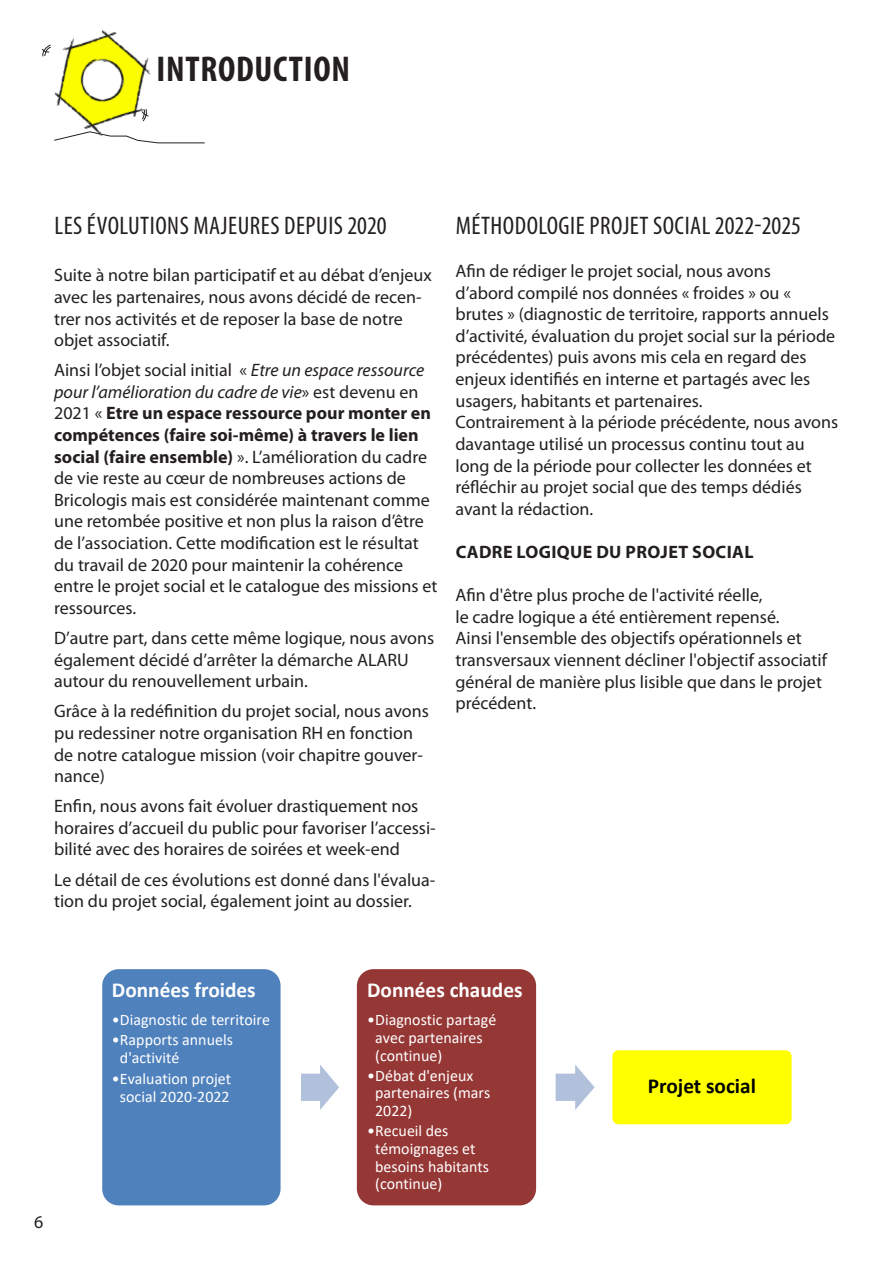
<style>
.page{position:relative;width:893px;height:1263px;background:#fff}
.page>*{position:absolute;margin:0;border:0;box-sizing:border-box;transform-origin:0 0}
.t1{font:700 condensed 36px "Myriad Pro";letter-spacing:.02em;color:#231f20}
.Corps{font:condensed 25.5px "Myriad Pro";letter-spacing:.02em;color:#231f20}
.t2{font:700 21.45px "Calibri";color:#fff}
.t3{font:700 21.45px "Calibri";color:#000}
.Corps-2{font:18px/21.6px "Myriad Pro";color:#231f20}
.Corps-3{font:700 18px "Myriad Pro";letter-spacing:.02em;color:#231f20}
.t4{font:16.05px/17.9px "Calibri";color:#fff}
.s1{font-style:italic}
.s2{font-weight:700}
</style>
<div class="page">
<img style="left:54px;top:30px;width:97px;height:101px">
<svg style="left:54px;top:131px;width:151px;height:13px"></svg>
<svg style="left:41px;top:44px;width:10px;height:13px"></svg>
<svg style="left:142px;top:109px;width:7px;height:12px"></svg>
<div style="left:100px;top:967px;width:182px;height:240px;background:#4f81bd;border-radius:18px"></div>
<div style="left:99px;top:965px;width:185px;height:244px;border:4px solid #fff;border-radius:18px"></div>
<svg style="left:301px;top:1065px;width:38px;height:45px"></svg>
<div style="left:355px;top:967px;width:183px;height:240px;background:#953735;border-radius:18px"></div>
<div style="left:353px;top:965px;width:187px;height:244px;border:4px solid #fff;border-radius:18px"></div>
<svg style="left:556px;top:1065px;width:39px;height:45px"></svg>
<div style="left:611px;top:1048px;width:182px;height:78px;background:#ff0;border-radius:8px"></div>
<div style="left:609px;top:1047px;width:186px;height:81px;border:4px solid #fff;border-radius:8px"></div>
<p class="t1" style="left:157px;top:47px;width:195px">INTRODUCTION</p>
<p class="Corps" style="left:54px;top:210px;width:334px">LES ÉVOLUTIONS MAJEURES DEPUIS 2020</p>
<p class="Corps-2" style="left:54px;top:264px;width:379px">Suite à notre bilan participatif et au débat d’enjeux avec les partenaires, nous avons décidé de recen&shy;trer nos activités et de reposer la base de notre objet associatif.</p>
<p class="Corps-2" style="left:54px;top:359px;width:385px">Ainsi l’objet social initial « <span class="s1">Etre un espace ressource pour l’amélioration du cadre de vie</span>» est devenu en 2021 « <span class="s2">Etre un espace ressource pour monter en compétences (faire soi-même) à travers le lien social (faire ensemble)</span> ». L’amélioration du cadre de vie reste au cœur de nombreuses actions de Bricologis mais est considérée maintenant comme une retombée positive et non plus la raison d’être de l’association. Cette modification est le résultat du travail de 2020 pour maintenir la cohérence entre le projet social et le catalogue des missions et ressources.</p>
<p class="Corps-2" style="left:54px;top:627px;width:382px">D’autre part, dans cette même logique, nous avons également décidé d’arrêter la démarche ALARU autour du renouvellement urbain.</p>
<p class="Corps-2" style="left:54px;top:700px;width:376px">Grâce à la redéfinition du projet social, nous avons pu redessiner notre organisation RH en fonction de notre catalogue mission (voir chapitre gouver&shy;nance)</p>
<p class="Corps-2" style="left:54px;top:795px;width:383px">Enfin, nous avons fait évoluer drastiquement nos horaires d’accueil du public pour favoriser l’accessi&shy;bilité avec des horaires de soirées et week-end</p>
<p class="Corps-2" style="left:54px;top:868px;width:383px">Le détail de ces évolutions est donné dans l'évalua&shy;tion du projet social, également joint au dossier.</p>
<p class="Corps" style="left:456px;top:210px;width:347px">MÉTHODOLOGIE PROJET SOCIAL 2022-2025</p>
<p class="Corps-2" style="left:455px;top:260px;width:381px">Afin de rédiger le projet social, nous avons<br>d’abord compilé nos données « froides » ou « brutes » (diagnostic de territoire, rapports annuels d’activité, évaluation du projet social sur la période précédentes) puis avons mis cela en regard des enjeux identifiés en interne et partagés avec les usagers, habitants et partenaires.</p>
<p class="Corps-2" style="left:455px;top:411px;width:384px">Contrairement à la période précédente, nous avons davantage utilisé un processus continu tout au long de la période pour collecter les données et réfléchir au projet social que des temps dédiés avant la rédaction.</p>
<p class="Corps-3" style="left:456px;top:540px;width:299px">CADRE LOGIQUE DU PROJET SOCIAL</p>
<p class="Corps-2" style="left:455px;top:584px;width:373px">Afin d'être plus proche de l'activité réelle,<br>le cadre logique a été entièrement repensé.<br>Ainsi l'ensemble des objectifs opérationnels et transversaux viennent décliner l'objectif associatif général de manière plus lisible que dans le projet précédent.</p>
<p class="Corps-2" style="left:34px;top:1211px;width:11px">6</p>
<p class="t2" style="left:112px;top:974px;width:145px">Données froides</p>
<p class="t4" style="left:112px;top:1011px;width:160px">•Diagnostic de territoire</p>
<p class="t4" style="left:120px;top:1030px;width:114px;text-indent:-8px">•Rapports annuels d'activité</p>
<p class="t4" style="left:112px;top:1069px;width:121px;text-align:center">•Evaluation projet social 2020-2022</p>
<p class="t2" style="left:367px;top:974px;width:157px">Données chaudes</p>
<p class="t4" style="left:375px;top:1011px;width:123px;text-indent:-8px">•Diagnostic partagé avec partenaires (continue)</p>
<p class="t4" style="left:375px;top:1066px;width:117px;text-indent:-8px">•Débat d'enjeux partenaires (mars<br>2022)</p>
<p class="t4" style="left:375px;top:1121px;width:115px;text-indent:-8px">•Recueil des témoignages et besoins habitants (continue)</p>
<p class="t3" style="left:648px;top:1071px;width:110px">Projet social</p>
</div>
